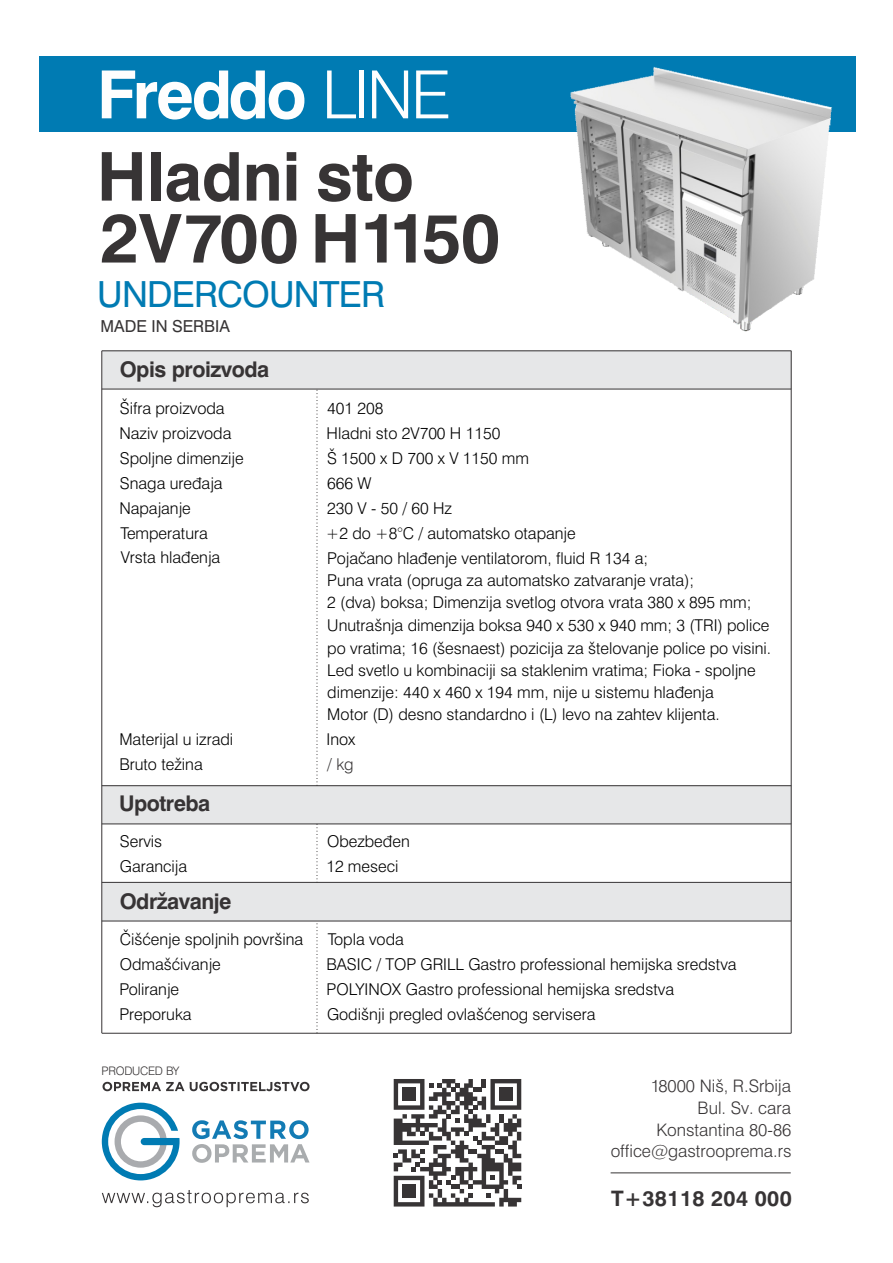
<style>
.page{position:relative;width:893px;height:1263px;background:#fff}
.page>*{position:absolute;margin:0;border:0;box-sizing:border-box;transform-origin:0 0}
.t1{font:700 69.15px "Swiss 721 BT";letter-spacing:-.06em;color:#373435}
.t2{font:700 67.35px "Swiss 721 BT";letter-spacing:-.01em;color:#373435}
.t3{font:700 66.45px "Swiss 721 BT";letter-spacing:-.045em;color:#fefefe}
.t4{font:36px "Swiss 721 BT";letter-spacing:-.02em;color:#007bb3}
.t5{font:700 21.6px "Swiss 721 BT";letter-spacing:-.025em;color:#373435}
.t6{font:700 21.3px "Swiss 721 BT";letter-spacing:.02em;color:#373435}
.t7{font:300 17.25px/21.8px "Swiss 721 BT";color:#373435;text-align:right}
.t8{font:16.5px "Swiss 721 BT";color:#373435}
.t9{font:300 16.2px/24.9px "Swiss 721 BT";color:#000}
.t10{font:300 16.2px "Swiss 721 BT";color:#373435}
.t11{font:300 11.7px "Swiss 721 BT";letter-spacing:-.02em;color:#373435}
.s1{font-weight:300}
.s2{font-size:67.35px}
</style>
<div class="page">
<div style="left:102px;top:786px;width:689px;height:38px;background:#e6e7e8"></div>
<div style="left:102px;top:883px;width:689px;height:38px;background:#e6e7e8"></div>
<svg style="left:317px;top:921px;width:1px;height:112px"></svg>
<svg style="left:317px;top:824px;width:1px;height:58px"></svg>
<hr style="left:102px;top:823px;width:689px;height:1px;background:#373435">
<hr style="left:102px;top:785px;width:689px;height:1px;background:#373435">
<hr style="left:102px;top:920px;width:689px;height:1px;background:#373435">
<hr style="left:102px;top:882px;width:689px;height:1px;background:#373435">
<hr style="left:102px;top:1033px;width:689px;height:1px;background:#373435">
<hr style="left:611px;top:1172px;width:180px;height:1px;background:#373435">
<div style="left:102px;top:351px;width:689px;height:38px;background:#e6e7e8"></div>
<div style="left:40px;top:56px;width:816px;height:76px;background:#007bb3"></div>
<svg style="left:102px;top:1103px;width:78px;height:77px"></svg>
<svg style="left:102px;top:1190px;width:207px;height:17px"></svg>
<svg style="left:103px;top:1082px;width:207px;height:9px"></svg>
<svg style="left:317px;top:390px;width:1px;height:396px"></svg>
<hr style="left:102px;top:389px;width:689px;height:1px;background:#373435">
<hr style="left:791px;top:351px;width:1px;height:682px;background:#373435">
<hr style="left:101px;top:351px;width:1px;height:682px;background:#373435">
<hr style="left:102px;top:350px;width:689px;height:1px;background:#373435">
<svg style="left:394px;top:1079px;width:127px;height:127px"></svg>
<svg style="left:192px;top:1120px;width:118px;height:43px"></svg>
<img style="left:570px;top:66px;width:262px;height:266px">
<h3 class="t3" style="left:97px;top:68px;width:356px">Freddo <span class="s1">LINE</span></h3>
<h2 class="t2" style="left:97px;top:149px;width:319px">Hladni sto</h2>
<h1 class="t1" style="left:100px;top:210px;width:401px">2<span class="s2">V</span>700 <span class="s2">H</span>1150</h1>
<h3 class="t4" style="left:97px;top:279px;width:289px">UNDERCOUNTER</h3>
<p class="t8" style="left:101px;top:320px;width:131px">MADE IN SERBIA</p>
<h3 class="t5" style="left:120px;top:360px;width:151px">Opis proizvoda</h3>
<p class="t9" style="left:119px;top:397px;width:126px">Šifra proizvoda<br>Naziv proizvoda<br>Spoljne dimenzije<br>Snaga uređaja<br>Napajanje<br>Temperatura</p>
<p class="t9" style="left:326px;top:397px;width:324px">401 208<br>Hladni sto 2V700 H 1150<br>Š 1500 x D 700 x V 1150 mm<br>666 W<br>230 V - 50 / 60 Hz<br>+2 do +8°C / automatsko otapanje<br>Pojačano hlađenje ventilatorom, fluid R 134 a;</p>
<p class="t9" style="left:327px;top:570px;width:445px;line-height:22.5px">Puna vrata (opruga za automatsko zatvaranje vrata);<br>2 (dva) boksa; Dimenzija svetlog otvora vrata 380 x 895 mm; Unutrašnja dimenzija boksa 940 x 530 x 940 mm; 3 (TRI) police po vratima; 16 (šesnaest) pozicija za štelovanje police po visini.<br>Led svetlo u kombinaciji sa staklenim vratima; Fioka - spoljne</p>
<p class="t9" style="left:327px;top:703px;width:394px">Motor (D) desno standardno i (L) levo na zahtev klijenta.</p>
<p class="t9" style="left:121px;top:547px;width:101px">Vrsta hlađenja</p>
<p class="t9" style="left:327px;top:681px;width:388px">dimenzije: 440 x 460 x 194 mm, nije u sistemu hlađenja</p>
<p class="t9" style="left:119px;top:728px;width:115px;line-height:25.3px">Materijal u izradi<br>Bruto težina</p>
<p class="t9" style="left:326px;top:728px;width:30px">Inox</p>
<p class="t10" style="left:327px;top:758px;width:28px">/ kg</p>
<h3 class="t5" style="left:119px;top:795px;width:93px">Upotreba</h3>
<p class="t9" style="left:120px;top:830px;width:69px">Servis<br>Garancija</p>
<p class="t9" style="left:326px;top:830px;width:85px">Obezbeđen<br>12 meseci</p>
<h3 class="t5" style="left:120px;top:892px;width:113px">Održavanje</h3>
<p class="t9" style="left:119px;top:928px;width:185px">Čišćenje spoljnih površina<br>Odmašćivanje<br>Poliranje<br>Preporuka</p>
<p class="t9" style="left:327px;top:928px;width:411px">Topla voda<br>BASIC / TOP GRILL Gastro professional hemijska sredstva POLYINOX Gastro professional hemijska sredstva<br>Godišnji pregled ovlašćenog servisera</p>
<p class="t11" style="left:102px;top:1066px;width:79px">PRODUCED BY</p>
<p class="t7" style="left:611px;top:1077px;width:182px">18000 Niš, R.Srbija<br>Bul. Sv. cara<br>Konstantina 80-86 office@gastrooprema.rs</p>
<h3 class="t6" style="left:611px;top:1190px;width:182px">T+38118 204 000</h3>
</div>
